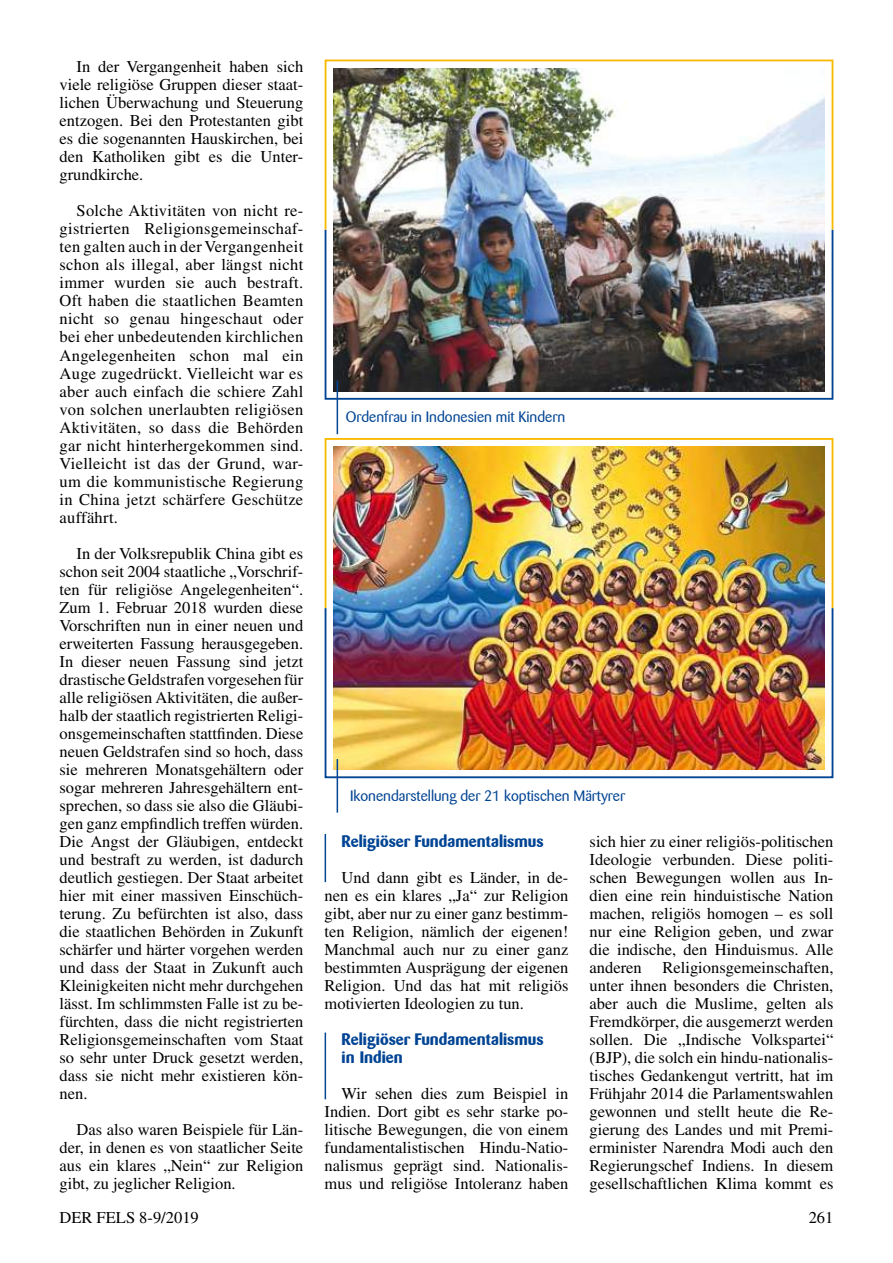
<style>
.page{position:relative;width:893px;height:1263px;background:#fff}
.page>*{position:absolute;margin:0;border:0;box-sizing:border-box;transform-origin:0 0}
.t1{font:16.5px/18px "Times";color:#000;text-align:justify}
.t2{font:700 16.5px/18px "Barmeno";color:#004494}
.t3{font:15px "Barmeno";color:#004494}
</style>
<div class="page">
<img style="left:324px;top:231px;width:510px;height:170px">
<img style="left:324px;top:59px;width:510px;height:172px">
<hr style="left:337px;top:381px;width:1px;height:53px;background:#004494">
<img style="left:324px;top:610px;width:510px;height:169px">
<img style="left:324px;top:438px;width:510px;height:172px">
<hr style="left:337px;top:759px;width:1px;height:54px;background:#004494">
<hr style="left:325px;top:1032px;width:1px;height:67px;background:#004494">
<hr style="left:325px;top:834px;width:1px;height:48px;background:#004494">
<p class="t1" style="left:60px;top:58px;width:245px;text-indent:17px">In der Vergangenheit haben sich viele religiöse Gruppen dieser staat&shy;lichen Überwachung und Steuerung entzogen. Bei den Protestanten gibt es die sogenannten Hauskirchen, bei den Katholiken gibt es die Unter&shy;grundkirche.</p>
<p class="t1" style="left:60px;top:202px;width:245px;text-indent:17px">Solche Aktivitäten von nicht re&shy;gistrierten Religionsgemeinschaf&shy;ten galten auch in der Vergangenheit schon als illegal, aber längst nicht immer wurden sie auch bestraft.<br>Oft haben die staatlichen Beamten nicht so genau hingeschaut oder bei eher unbedeutenden kirchlichen Angelegenheiten schon mal ein Auge zugedrückt. Vielleicht war es aber auch einfach die schiere Zahl von solchen unerlaubten religiösen Aktivitäten, so dass die Behörden gar nicht hinterhergekommen sind.<br>Vielleicht ist das der Grund, war&shy;um die kommunistische Regierung in China jetzt schärfere Geschütze auffährt.</p>
<p class="t1" style="left:60px;top:544px;width:245px;text-indent:17px">In der Volksrepublik China gibt es schon seit 2004 staatliche „Vorschrif&shy;ten für religiöse Angelegenheiten“.<br>Zum 1. Februar 2018 wurden diese Vorschriften nun in einer neuen und erweiterten Fassung herausgegeben.<br>In dieser neuen Fassung sind jetzt drastische Geldstrafen vorgesehen für alle religiösen Aktivitäten, die außer&shy;halb der staatlich registrierten Religi&shy;onsgemeinschaften stattfinden. Diese neuen Geldstrafen sind so hoch, dass sie mehreren Monatsgehältern oder sogar mehreren Jahresgehältern ent&shy;sprechen, so dass sie also die Gläubi&shy;gen ganz empfindlich treffen würden.<br>Die Angst der Gläubigen, entdeckt und bestraft zu werden, ist dadurch deutlich gestiegen. Der Staat arbeitet hier mit einer massiven Einschüch&shy;terung. Zu befürchten ist also, dass die staatlichen Behörden in Zukunft schärfer und härter vorgehen werden und dass der Staat in Zukunft auch Kleinigkeiten nicht mehr durchgehen lässt. Im schlimmsten Falle ist zu be&shy;fürchten, dass die nicht registrierten Religionsgemeinschaften vom Staat so sehr unter Druck gesetzt werden, dass sie nicht mehr existieren kön&shy;nen.</p>
<p class="t1" style="left:60px;top:1120px;width:245px;text-indent:17px">Das also waren Beispiele für Län&shy;der, in denen es von staatlicher Seite aus ein klares „Nein“ zur Religion gibt, zu jeglicher Religion.</p>
<p class="t3" style="left:346px;top:408px;width:221px">Ordenfrau in Indonesien mit Kindern</p>
<p class="t3" style="left:350px;top:787px;width:276px">Ikonendarstellung der 21 koptischen Märtyrer</p>
<p class="t2" style="left:342px;top:832px;width:204px">Religiöser Fundamentalismus</p>
<p class="t1" style="left:325px;top:868px;width:245px;text-indent:17px">Und dann gibt es Länder, in de&shy;nen es ein klares „Ja“ zur Religion gibt, aber nur zu einer ganz bestimm&shy;ten Religion, nämlich der eigenen!<br>Manchmal auch nur zu einer ganz bestimmten Ausprägung der eigenen Religion. Und das hat mit religiös motivierten Ideologien zu tun.</p>
<p class="t2" style="left:342px;top:1030px;width:204px">Religiöser Fundamentalismus in Indien</p>
<p class="t1" style="left:325px;top:1084px;width:245px;text-indent:17px">Wir sehen dies zum Beispiel in Indien. Dort gibt es sehr starke po&shy;litische Bewegungen, die von einem fundamentalistischen Hindu-Natio&shy;nalismus geprägt sind. Nationalis&shy;mus und religiöse Intoleranz haben</p>
<p class="t1" style="left:590px;top:832px;width:245px">sich hier zu einer religiös-politischen Ideologie verbunden. Diese politi&shy;schen Bewegungen wollen aus In&shy;dien eine rein hinduistische Nation machen, religiös homogen – es soll nur eine Religion geben, und zwar die indische, den Hinduismus. Alle anderen</p>
<p class="t1" style="left:590px;top:958px;width:245px;text-indent:73px">Religionsgemeinschaften, unter ihnen besonders die Christen, aber auch die Muslime, gelten als Fremdkörper, die ausgemerzt werden sollen. Die „Indische Volkspartei“ (BJP), die solch ein hindu-nationalis&shy;tisches Gedankengut vertritt, hat im Frühjahr 2014 die Parlamentswahlen gewonnen und stellt heute die Re&shy;gierung des Landes und mit Premi&shy;erminister Narendra Modi auch den Regierungschef Indiens. In diesem gesellschaftlichen Klima kommt es</p>
<p class="t1" style="left:60px;top:1209px;width:141px">DER FELS 8-9/2019</p>
<p class="t1" style="left:809px;top:1209px;width:26px">261</p>
</div>
